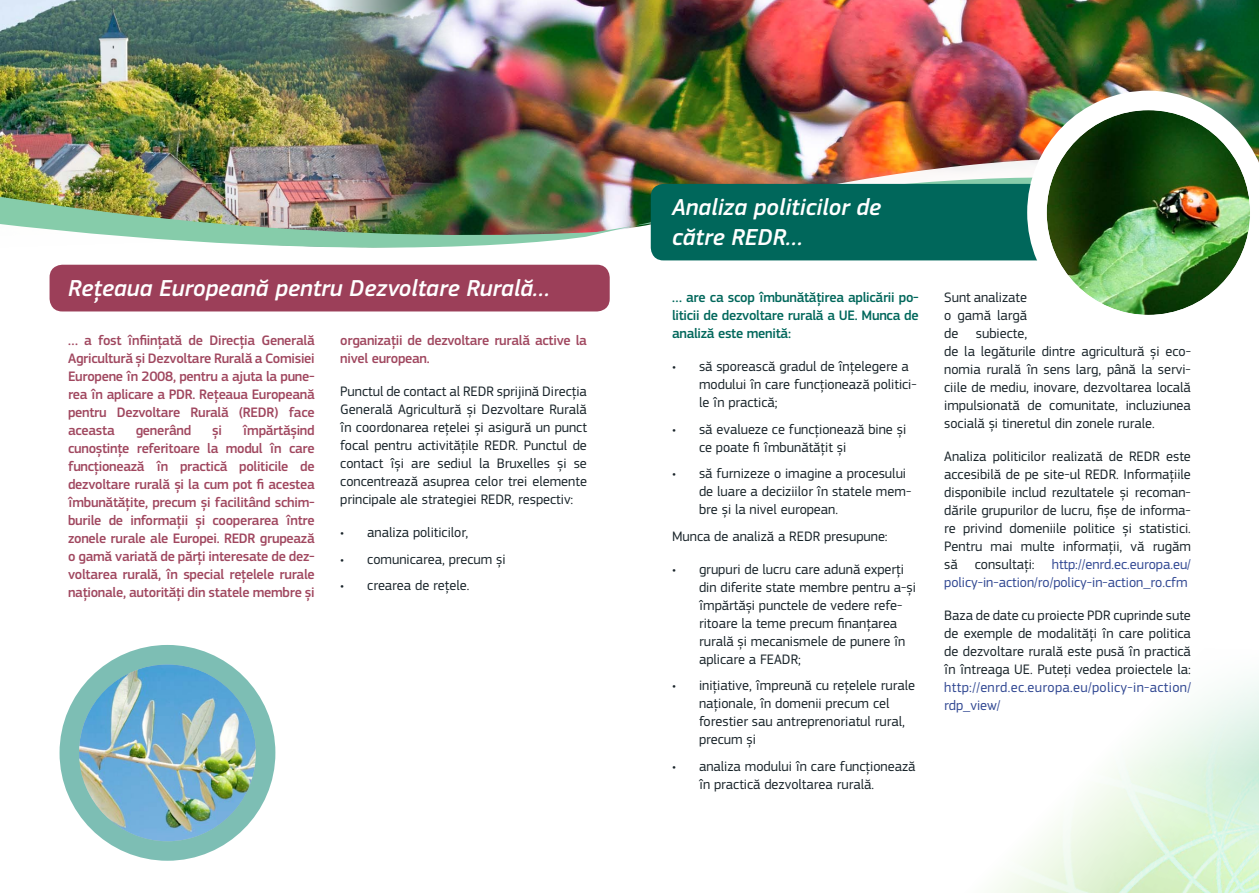
<style>
.page{position:relative;width:1259px;height:893px;background:#fff}
.page>*{position:absolute;margin:0;border:0;box-sizing:border-box;transform-origin:0 0}
.t1{font:italic 500 24px/30px "PF Square Sans Pro";color:#fff}
.t2{font:14.25px/18px "PF Square Sans Pro";color:#182329}
.t3{font:500 14.25px/18px "PF Square Sans Pro";letter-spacing:-.02em;color:#a0475f;text-align:justify}
.t4{font:500 14.25px/18px "PF Square Sans Pro";letter-spacing:-.02em;color:#00675b;text-align:justify}
.t5{font:14.25px/18px "PF Square Sans Pro";letter-spacing:.025em;color:#304792}
.s1{color:#304792}
</style>
<div class="page">
<svg style="left:991px;top:680px;width:268px;height:213px"></svg>
<img style="left:454px;top:0;width:805px;height:121px">
<img style="left:0;top:0;width:454px;height:121px">
<img style="left:0;top:121px;width:1027px;height:191px">
<img style="left:0;top:130px;width:1027px;height:139px">
<div style="left:50px;top:265px;width:560px;height:46px;background:#9c3f59;border-radius:13px"></div>
<img style="left:79px;top:664px;width:177px;height:177px;border-radius:88px">
<div style="left:60px;top:645px;width:215px;height:216px;border:20px solid #00806d;border-radius:50%"></div>
<div style="left:651px;top:184px;width:560px;height:76px;background:#00675b;border-radius:13px"></div>
<img style="left:1027px;top:91px;width:232px;height:224px">
<h1 class="t1" style="left:68px;top:273px;width:483px">Reţeaua Europeană pentru Dezvoltare Rurală…</h1>
<p class="t3" style="left:68px;top:332px;width:248px">… a fost înfiinţată de Direcţia Generală Agricultură și Dezvoltare Rurală a Comisiei Europene în 2008, pentru a ajuta la pune&shy;rea în aplicare a PDR. Reţeaua Europeană pentru Dezvoltare Rurală (REDR) face aceasta</p>
<p class="t3" style="left:68px;top:422px;width:248px;text-indent:175px">împărtășind cunoștinţe referitoare la modul în care funcţionează în practică politicile de dezvoltare rurală și la cum pot fi acestea îmbunătăţite, precum și facilitând schim&shy;burile de informaţii și cooperarea între zonele rurale ale Europei. REDR grupează o gamă variată de părţi interesate de dez&shy;voltarea rurală, în special reţelele rurale naţionale, autorităţi din statele membre și</p>
<p class="t3" style="left:136px;top:422px;width:57px">generând</p>
<p class="t3" style="left:212px;top:422px;width:11px">și</p>
<p class="t3" style="left:340px;top:332px;width:248px">organizaţii de dezvoltare rurală active la nivel european.</p>
<p class="t2" style="left:340px;top:382px;width:248px;text-align:justify">Punctul de contact al REDR sprijină Direcţia Generală Agricultură și Dezvoltare Rurală în coordonarea reţelei și asigură un punct focal pentru activităţile REDR. Punctul de contact își are sediul la Bruxelles și se concentrează asuprea celor trei elemente principale ale strategiei REDR, respectiv:</p>
<p class="t2" style="left:340px;top:523px;width:129px">• analiza politicilor,</p>
<p class="t2" style="left:340px;top:550px;width:167px">• comunicarea, precum și</p>
<p class="t2" style="left:340px;top:576px;width:131px">• crearea de reţele.</p>
<h1 class="t1" style="left:672px;top:193px;width:211px">Analiza politicilor de către REDR…</h1>
<p class="t4" style="left:672px;top:289px;width:248px">… are ca scop îmbunătăţirea aplicării po&shy;liticii de dezvoltare rurală a UE. Munca de analiză este menită:</p>
<p class="t2" style="left:699px;top:358px;width:219px;text-indent:-27px">• să sporească gradul de înţelegere a modului în care funcţionează politici&shy;le în practică;</p>
<p class="t2" style="left:699px;top:420px;width:209px;text-indent:-27px">• să evalueze ce funcţionează bine și ce poate fi îmbunătăţit și</p>
<p class="t2" style="left:699px;top:465px;width:214px;text-indent:-27px">• să furnizeze o imagine a procesului de luare a deciziilor în statele mem&shy;bre și la nivel european.</p>
<p class="t2" style="left:672px;top:527px;width:217px">Munca de analiză a REDR presupune:</p>
<p class="t2" style="left:699px;top:560px;width:218px;text-indent:-27px">• grupuri de lucru care adună experţi din diferite state membre pentru a-și împărtăși punctele de vedere refe&shy;ritoare la teme precum finanţarea rurală și mecanismele de punere în aplicare a FEADR;</p>
<p class="t2" style="left:699px;top:677px;width:217px;text-indent:-27px">• iniţiative, împreună cu reţelele rurale naţionale, în domenii precum cel forestier sau antreprenoriatul rural, precum și</p>
<p class="t2" style="left:699px;top:757px;width:218px;text-indent:-27px">• analiza modului în care funcţionează în practică dezvoltarea rurală.</p>
<p class="t2" style="left:944px;top:289px;width:248px">Sunt analizate<br>o gamă largă<br>de subiecte,<br>de la legăturile dintre agricultură și eco&shy;nomia rurală în sens larg, până la servi&shy;ciile de mediu, inovare, dezvoltarea locală impulsionată de comunitate, incluziunea socială și tineretul din zonele rurale.</p>
<p class="t2" style="left:944px;top:448px;width:248px;text-align:justify">Analiza politicilor realizată de REDR este accesibilă de pe site-ul REDR. Informaţiile disponibile includ rezultatele și recoman&shy;dările grupurilor de lucru, fișe de informa&shy;re privind domeniile politice și statistici.<br>Pentru mai multe informaţii, vă rugăm să consultaţi: <span class="s1">http://enrd.ec.europa.eu/ policy-in-action/ro/policy-in-action_ro.cfm</span></p>
<p class="t2" style="left:944px;top:607px;width:248px;text-align:justify">Baza de date cu proiecte PDR cuprinde sute de exemple de modalităţi în care politica de dezvoltare rurală este pusă în practică în întreaga UE. Puteţi vedea proiectele la:</p>
<p class="t5" style="left:944px;top:679px;width:248px">http://enrd.ec.europa.eu/policy-in-action/ rdp_view/</p>
</div>
